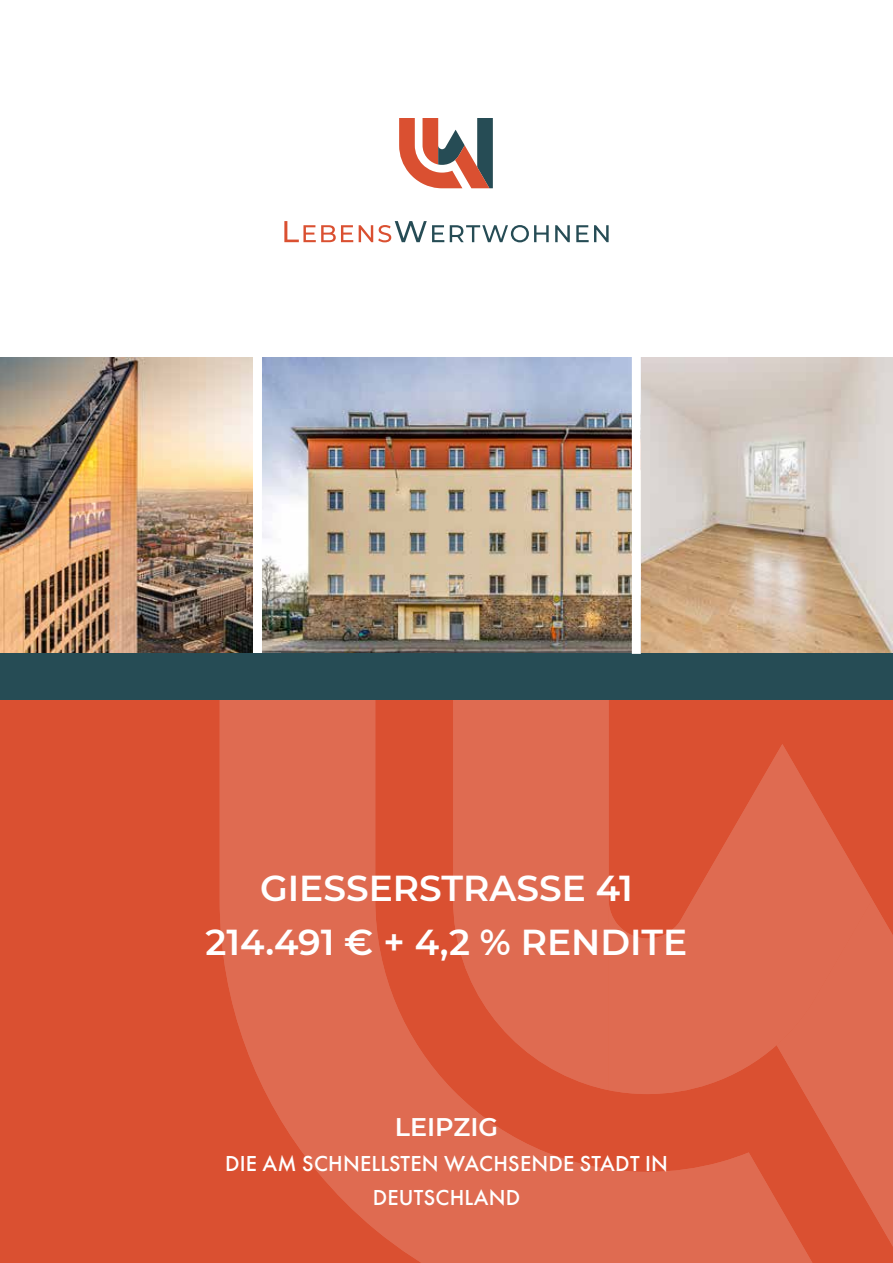
<style>
.page{position:relative;width:893px;height:1263px;background:#fff}
.page>*{position:absolute;margin:0;border:0;box-sizing:border-box;transform-origin:0 0}
.t1{font:600 36px/54px "Montserrat";color:#fff;text-align:center}
.t2{font:600 25.5px "Montserrat";color:#fff}
.t3{font:500 22.5px/34.5px "Futura PT";letter-spacing:.01em;color:#fff;text-align:center}
</style>
<div class="page">
<img style="left:641px;top:357px;width:252px;height:296px">
<img style="left:0;top:357px;width:632px;height:296px">
<div style="left:0;top:701px;width:893px;height:562px;background:#da5031"></div>
<svg style="left:220px;top:701px;width:557px;height:562px;fill:#df6b51"></svg>
<svg style="left:609px;top:744px;width:263px;height:350px;fill:#df6b51"></svg>
<svg style="left:777px;top:899px;width:116px;height:364px"></svg>
<svg style="left:399px;top:118px;width:94px;height:70px"></svg>
<svg style="left:284px;top:221px;width:69px;height:21px"></svg>
<svg style="left:359px;top:221px;width:85px;height:21px"></svg>
<svg style="left:450px;top:225px;width:99px;height:17px"></svg>
<svg style="left:555px;top:225px;width:15px;height:17px"></svg>
<svg style="left:576px;top:225px;width:33px;height:17px"></svg>
<div style="left:253px;top:349px;width:9px;height:305px;background:#fff"></div>
<div style="left:0;top:653px;width:893px;height:47px;background:#264c55"></div>
<div style="left:632px;top:349px;width:9px;height:305px;background:#fff"></div>
<h1 class="t1" style="left:206px;top:859px;width:483px">GIESSERSTRASSE 41<br>214.491 € + 4,2 % RENDITE</h1>
<p class="t2" style="left:395px;top:1109px;width:105px">LEIPZIG</p>
<p class="t3" style="left:225px;top:1146px;width:444px">DIE AM SCHNELLSTEN WACHSENDE STADT IN<br>DEUTSCHLAND</p>
</div>
